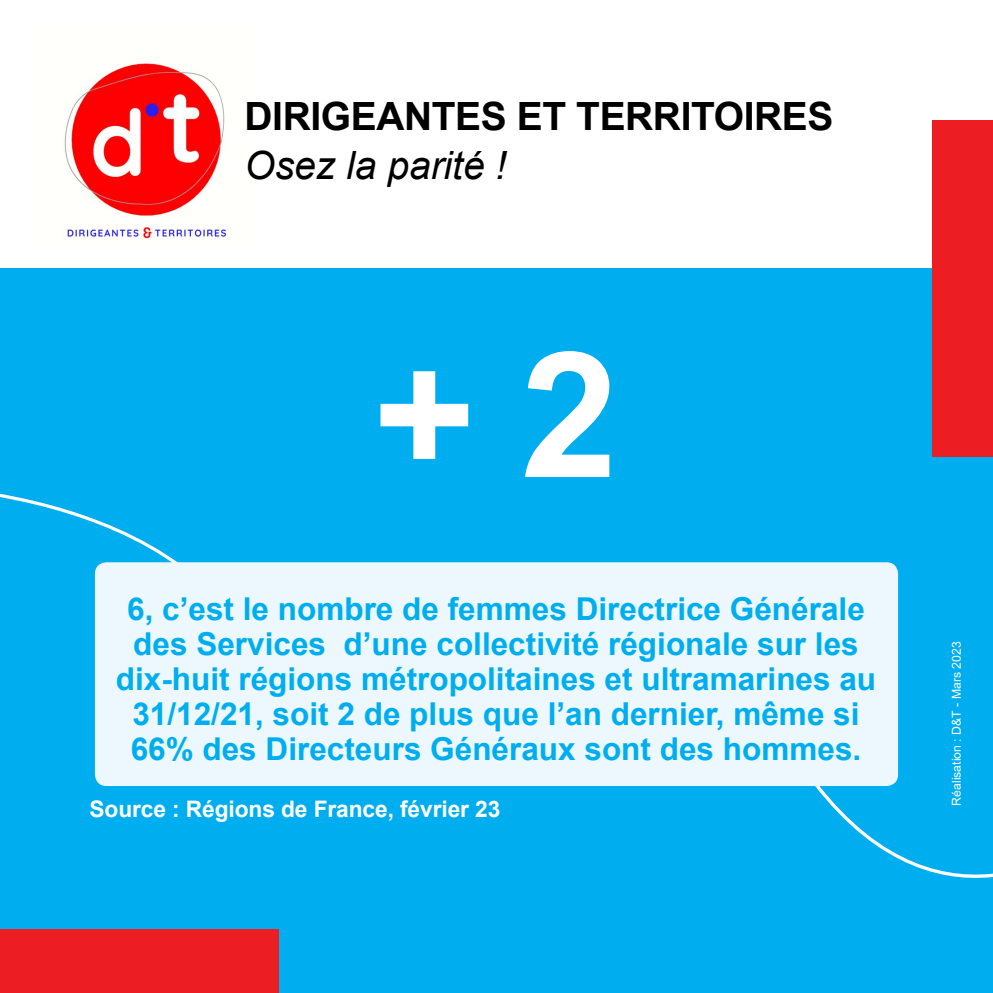
<style>
.page{position:relative;width:993px;height:993px;background:#fff}
.page>*{position:absolute;margin:0;border:0;box-sizing:border-box;transform-origin:0 0}
.t1{font:700 175px "Arial";color:#fff}
.t2{font:700 38.85px "Arial";letter-spacing:-.01em;color:#000}
.t3{font:italic 38.85px "Arial";color:#000}
.t4{font:700 31.5px/35px "Arial";color:#00aeef;text-align:center}
.t5{font:700 22.75px "Arial";letter-spacing:-.005em;color:#fff}
.t6{font:12.25px "Arial";color:#fff}
</style>
<div class="page">
<div style="left:0;top:268px;width:992px;height:724px;background:#00aeef"></div>
<div style="left:932px;top:120px;width:60px;height:337px;background:#ed1d24"></div>
<img style="left:64px;top:63px;width:163px;height:177px">
<svg style="left:0;top:493px;width:177px;height:247px"></svg>
<svg style="left:797px;top:760px;width:195px;height:118px"></svg>
<div style="left:95px;top:562px;width:802px;height:223px;background:#ecf8fe;border-radius:11px"></div>
<div style="left:0;top:929px;width:279px;height:63px;background:#ed1d24"></div>
<p class="t2" style="left:244px;top:89px;width:590px">DIRIGEANTES ET TERRITOIRES</p>
<p class="t3" style="left:244px;top:140px;width:263px">Osez la parité !</p>
<h1 class="t1" style="left:373px;top:292px;width:246px">+ 2</h1>
<p class="t4" style="left:116px;top:592px;width:761px">6, c’est le nombre de femmes Directrice Générale des Services d’une collectivité régionale sur les dix-huit régions métropolitaines et ultramarines au 31/12/21, soit 2 de plus que l’an dernier, même si 66% des Directeurs Généraux sont des hommes.</p>
<p class="t5" style="left:89px;top:792px;width:412px">Source : Régions de France, février 23</p>
<p class="t6" style="left:947px;top:805px;width:165px;rotate:-90deg">Réalisation : D&amp;T - Mars 2023</p>
</div>
